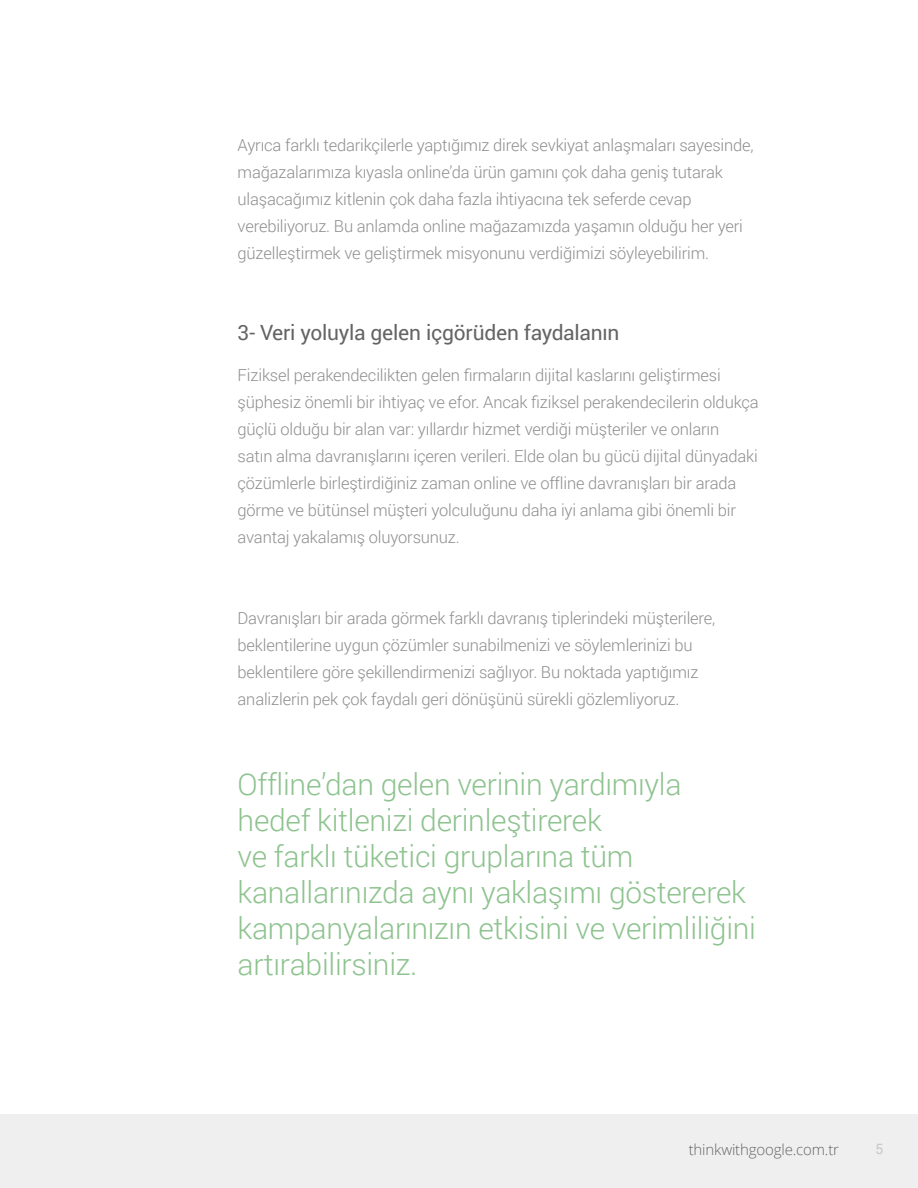
<style>
.page{position:relative;width:918px;height:1188px;background:#fff}
.page>*{position:absolute;margin:0;border:0;box-sizing:border-box;transform-origin:0 0}
.t1{font:300 30px/36px "Roboto";letter-spacing:-.01em;color:#8ec38f}
.t2{font:21px "Roboto";letter-spacing:-.01em;color:#646464}
.t3{font:300 16.5px/27px "Roboto";letter-spacing:-.01em;color:#8e8e8e}
.t4{font:300 15.75px "Open Sans";letter-spacing:.01em;color:#666766}
.t5{font:300 15px "Open Sans";letter-spacing:-.01em;color:#656565}
.t6{font:14.25px "Roboto";color:#c9c9c9}
</style>
<div class="page">
<div style="left:0;top:1114px;width:918px;height:74px;background:#f0eff0"></div>
<p class="t3" style="left:238px;top:131px;width:518px">Ayrıca farklı tedarikçilerle yaptığımız direk sevkiyat anlaşmaları sayesinde, mağazalarımıza kıyasla online’da ürün gamını çok daha geniş tutarak ulaşacağımız kitlenin çok daha fazla ihtiyacına tek seferde cevap verebiliyoruz. Bu anlamda online mağazamızda yaşamın olduğu her yeri güzelleştirmek ve geliştirmek misyonunu verdiğimizi söyleyebilirim.</p>
<p class="t2" style="left:238px;top:318px;width:383px">3- Veri yoluyla gelen içgörüden faydalanın</p>
<p class="t3" style="left:238px;top:361px;width:523px">Fiziksel perakendecilikten gelen firmaların dijital kaslarını geliştirmesi şüphesiz önemli bir ihtiyaç ve efor. Ancak fiziksel perakendecilerin oldukça güçlü olduğu bir alan var: yıllardır hizmet verdiği müşteriler ve onların<br>satın alma davranışlarını içeren verileri. Elde olan bu gücü dijital dünyadaki çözümlerle birleştirdiğiniz zaman online ve offline davranışları bir arada görme ve bütünsel müşteri yolculuğunu daha iyi anlama gibi önemli bir avantaj yakalamış oluyorsunuz.</p>
<p class="t3" style="left:238px;top:604px;width:479px">Davranışları bir arada görmek farklı davranış tiplerindeki müşterilere, beklentilerine uygun çözümler sunabilmenizi ve söylemlerinizi bu beklentilere göre şekillendirmenizi sağlıyor. Bu noktada yaptığımız analizlerin pek çok faydalı geri dönüşünü sürekli gözlemliyoruz.</p>
<h1 class="t1" style="left:238px;top:765px;width:520px">Offline’dan gelen verinin yardımıyla hedef kitlenizi derinleştirerek<br>ve farklı tüketici gruplarına tüm kanallarınızda aynı yaklaşımı göstererek kampanyalarınızın etkisini ve verimliliğini artırabilirsiniz.</h1>
<p class="t5" style="left:689px;top:1139px;width:152px">thinkwithgoogle.com.tr</p>
<p class="t4" style="left:698px;top:1140px;width:151px">thinkwithgoogle.com</p>
<p class="t6" style="left:876px;top:1139px;width:10px">5</p>
</div>
